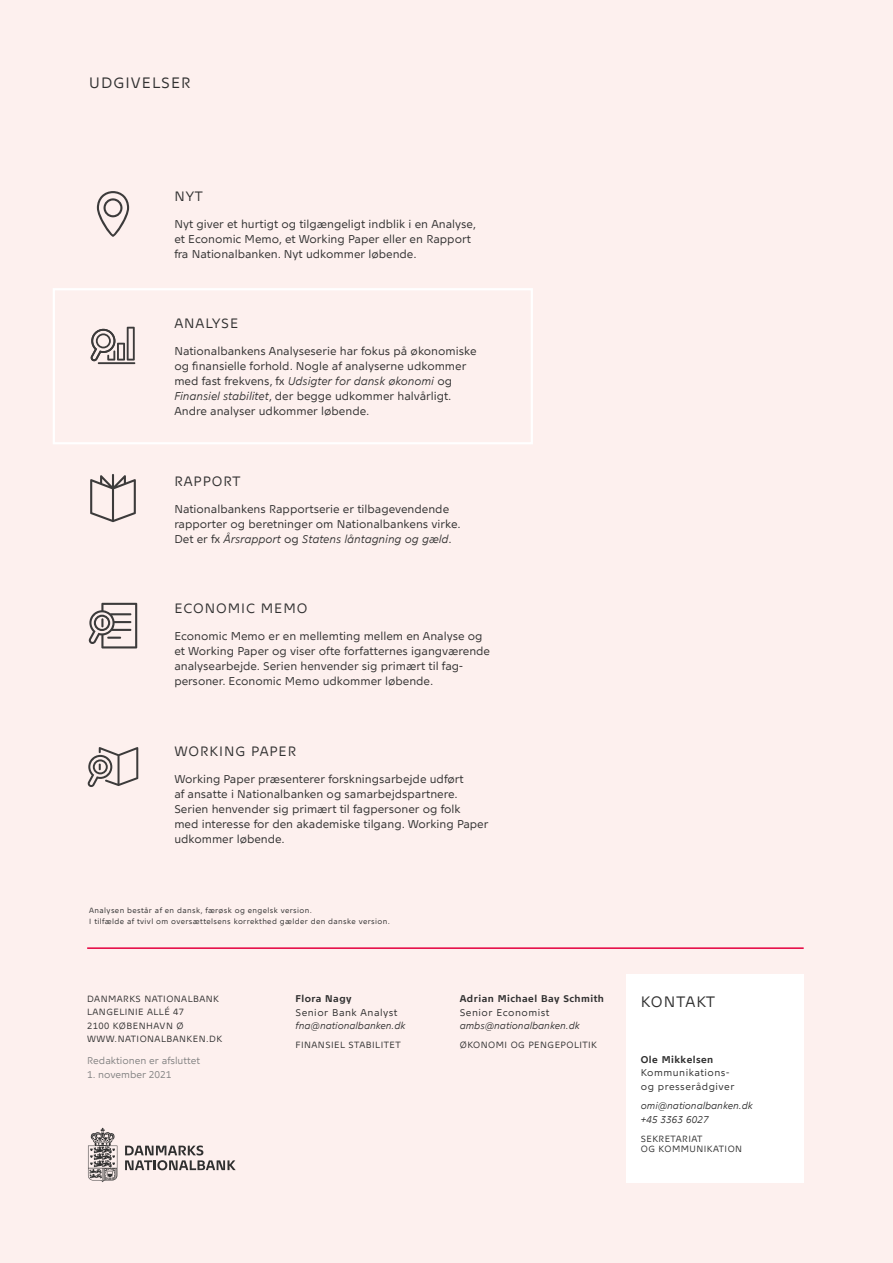
<style>
.page{position:relative;width:893px;height:1263px;background:#fdf0ee}
.page>*{position:absolute;margin:0;border:0;box-sizing:border-box;transform-origin:0 0}
.t1{font:15px "Nationalbank";letter-spacing:.07em;color:#303030}
.t2{font:13.5px "Nationalbank";letter-spacing:.07em;color:#303030}
.t3{font:11.25px/15px "Nationalbank";color:#303030}
.t4{font:italic 9.75px/13.5px "Nationalbank";color:#303030}
.t5{font:9.75px/13.5px "Nationalbank";letter-spacing:.05em;color:#303030}
.t6{font:700 9.75px "Nationalbank";letter-spacing:.05em;color:#303030}
.t7{font:9.75px "Nationalbank";color:#838383}
.t8{font:9px/13.5px "Nationalbank";letter-spacing:.05em;color:#303030}
.t9{font:7.5px/10.5px "Nationalbank";letter-spacing:.05em;color:#303030}
.s1{font-style:italic}
</style>
<div class="page">
<svg style="left:125px;top:1145px;width:111px;height:25px"></svg>
<svg style="left:88px;top:1128px;width:29px;height:54px"></svg>
<hr style="left:87px;top:947px;width:717px;height:2px;background:#e4003e">
<svg style="left:97px;top:191px;width:32px;height:46px"></svg>
<hr style="left:98px;top:362px;width:37px;height:2px;background:#3c3b3b">
<svg style="left:90px;top:327px;width:45px;height:34px"></svg>
<svg style="left:90px;top:474px;width:46px;height:48px"></svg>
<div style="left:53px;top:288px;width:480px;height:156px;border:2px solid #fff"></div>
<div style="left:626px;top:974px;width:178px;height:208px;background:#fff"></div>
<svg style="left:88px;top:747px;width:50px;height:40px"></svg>
<svg style="left:88px;top:603px;width:49px;height:45px"></svg>
<h1 class="t1" style="left:89px;top:74px;width:103px">UDGIVELSER</h1>
<p class="t2" style="left:174px;top:188px;width:30px">NYT</p>
<p class="t3" style="left:174px;top:216px;width:303px">Nyt giver et hurtigt og tilgængeligt indblik i en Analyse, et Economic Memo, et Working Paper eller en Rapport fra Nationalbanken. Nyt udkommer løbende.</p>
<p class="t2" style="left:174px;top:316px;width:65px">ANALYSE</p>
<p class="t3" style="left:174px;top:344px;width:304px">Nationalbankens Analyseserie har fokus på økonomiske og finansielle forhold. Nogle af analyserne udkommer med fast frekvens, fx <span class="s1">Udsigter for dansk økonomi</span> og <span class="s1">Finansiel stabilitet</span>, der begge udkommer halvårligt.<br>Andre analyser udkommer løbende.</p>
<p class="t2" style="left:174px;top:473px;width:68px">RAPPORT</p>
<p class="t3" style="left:174px;top:501px;width:288px">Nationalbankens Rapportserie er tilbagevendende rapporter og beretninger om Nationalbankens virke.<br>Det er fx <span class="s1">Årsrapport</span> og <span class="s1">Statens låntagning og gæld</span>.</p>
<p class="t2" style="left:174px;top:601px;width:135px">ECONOMIC MEMO</p>
<p class="t3" style="left:174px;top:629px;width:317px">Economic Memo er en mellemting mellem en Analyse og et Working Paper og viser ofte forfatternes igangværende analysearbejde. Serien henvender sig primært til fag&shy;personer. Economic Memo udkommer løbende.</p>
<p class="t2" style="left:174px;top:743px;width:123px">WORKING PAPER</p>
<p class="t3" style="left:174px;top:771px;width:316px">Working Paper præsenterer forskningsarbejde udført<br>af ansatte i Nationalbanken og samarbejdspartnere.<br>Serien henvender sig primært til fagpersoner og folk<br>med interesse for den akademiske tilgang. Working Paper udkommer løbende.</p>
<p class="t9" style="left:89px;top:905px;width:302px">Analysen består af en dansk, færøsk og engelsk version.<br>I tilfælde af tvivl om oversættelsens korrekthed gælder den danske version.</p>
<p class="t8" style="left:87px;top:992px;width:136px">DANMARKS NATIONALBANK<br>LANGELINIE ALLÉ 47<br>2100 KØBENHAVN Ø<br>WWW.NATIONALBANKEN.DK</p>
<p class="t7" style="left:87px;top:1055px;width:115px">Redaktionen er afsluttet</p>
<p class="t7" style="left:87px;top:1068px;width:86px">1. november 2021</p>
<p class="t6" style="left:296px;top:993px;width:58px">Flora Nagy</p>
<p class="t5" style="left:296px;top:1005px;width:103px">Senior Bank Analyst</p>
<p class="t4" style="left:296px;top:1019px;width:111px">fna@nationalbanken.dk</p>
<p class="t8" style="left:296px;top:1038px;width:107px">FINANSIEL STABILITET</p>
<p class="t6" style="left:460px;top:993px;width:146px">Adrian Michael Bay Schmith</p>
<p class="t5" style="left:460px;top:1005px;width:91px">Senior Economist</p>
<p class="t4" style="left:460px;top:1019px;width:121px">ambs@nationalbanken.dk</p>
<p class="t8" style="left:460px;top:1038px;width:139px">ØKONOMI OG PENGEPOLITIK</p>
<h1 class="t1" style="left:641px;top:992px;width:76px">KONTAKT</h1>
<p class="t6" style="left:641px;top:1053px;width:74px">Ole Mikkelsen</p>
<p class="t5" style="left:641px;top:1066px;width:95px">Kommunikations&shy;og presserådgiver</p>
<p class="t4" style="left:641px;top:1099px;width:113px">omi@nationalbanken.dk +45 3363 6027</p>
<p class="t8" style="left:641px;top:1133px;width:103px;line-height:10.5px">SEKRETARIAT<br>OG KOMMUNIKATION</p>
</div>
